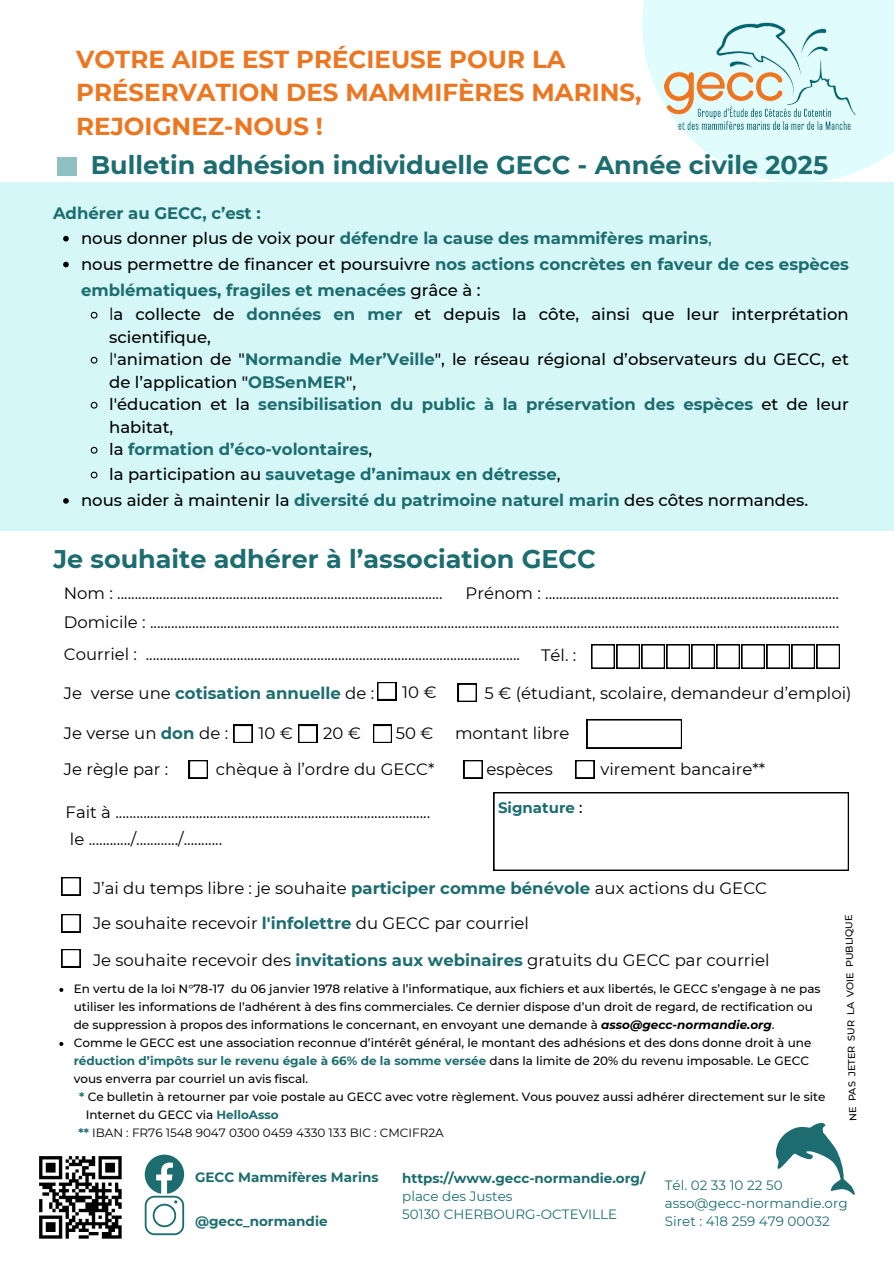
<style>
.page{position:relative;width:894px;height:1264px;background:#fff}
.page>*{position:absolute;margin:0;border:0;box-sizing:border-box;transform-origin:0 0}
.t1{font:700 25.5px "Montserrat";color:#1d6d70}
.t2{font:700 24.45px/33.8px "Montserrat";color:#ed7621}
.t3{font:16.5px/27px "Montserrat";color:#000}
.t4{font:700 16.5px/25.8px "Montserrat";color:#1d6d70}
.t5{font:500 16.5px/22.5px "Montserrat";color:#000}
.t6{font:700 15px "Montserrat";color:#1d6d70}
.t7{font:13.5px/18px "Montserrat";color:#1d6d70}
.t8{font:700 13.5px "Montserrat";color:#1d6d70}
.t9{font:500 12px/18px "Montserrat";color:#000}
.t10{font:12px "Montserrat";color:#000}
.t11{font:500 9.75px "Montserrat";color:#000}
.s1{font-weight:500;color:#000}
.s2{font-weight:500}
.s3{font-weight:400}
.s4{font-weight:700;color:#1d6d70}
.s5{font-weight:400;color:#000}
.s6{font-weight:700;font-style:italic}
.s7{font-weight:700}
</style>
<div class="page">
<div style="left:58px;top:157px;width:19px;height:19px;background:#8fc1c3"></div>
<div style="left:0;top:182px;width:893px;height:349px;background:#d5f7f8"></div>
<svg style="left:642px;top:0;width:251px;height:182px;fill:#e1fcfd"></svg>
<img style="left:664px;top:21px;width:190px;height:108px">
<svg style="left:775px;top:1122px;width:79px;height:73px"></svg>
<svg style="left:145px;top:1154px;width:39px;height:81px"></svg>
<svg style="left:189px;top:760px;width:19px;height:18px"></svg>
<svg style="left:463px;top:760px;width:19px;height:18px"></svg>
<svg style="left:575px;top:760px;width:19px;height:18px"></svg>
<svg style="left:62px;top:877px;width:18px;height:18px"></svg>
<svg style="left:377px;top:682px;width:19px;height:18px"></svg>
<svg style="left:458px;top:683px;width:18px;height:18px"></svg>
<svg style="left:591px;top:644px;width:248px;height:24px"></svg>
<svg style="left:233px;top:725px;width:19px;height:18px"></svg>
<svg style="left:298px;top:725px;width:19px;height:18px"></svg>
<svg style="left:373px;top:725px;width:19px;height:18px"></svg>
<svg style="left:586px;top:719px;width:95px;height:29px"></svg>
<img style="left:39px;top:1156px;width:83px;height:83px">
<svg style="left:62px;top:914px;width:18px;height:18px"></svg>
<svg style="left:62px;top:949px;width:18px;height:18px"></svg>
<svg style="left:59px;top:987px;width:4px;height:4px"></svg>
<svg style="left:59px;top:1042px;width:4px;height:3px"></svg>
<svg style="left:63px;top:236px;width:6px;height:5px"></svg>
<svg style="left:63px;top:262px;width:6px;height:5px"></svg>
<svg style="left:90px;top:311px;width:8px;height:8px"></svg>
<svg style="left:90px;top:356px;width:8px;height:8px"></svg>
<svg style="left:90px;top:401px;width:8px;height:8px"></svg>
<svg style="left:90px;top:446px;width:8px;height:8px"></svg>
<svg style="left:90px;top:471px;width:8px;height:8px"></svg>
<svg style="left:63px;top:498px;width:6px;height:5px"></svg>
<svg style="left:493px;top:792px;width:355px;height:78px"></svg>
<h4 class="t2" style="left:76px;top:42px;width:566px">VOTRE AIDE EST PRÉCIEUSE POUR LA<br>PRÉSERVATION DES MAMMIFÈRES MARINS,<br>REJOIGNEZ-NOUS !</h4>
<p class="t1" style="left:91px;top:149px;width:738px">Bulletin adhésion individuelle GECC - Année civile 2025</p>
<h4 class="t4" style="left:53px;top:200px;width:209px">Adhérer au GECC, c’est :</h4>
<h4 class="t4" style="left:81px;top:225px;width:632px"><span class="s1">nous donner plus de voix pour</span> défendre la cause des mammifères marins<span class="s2">,</span></h4>
<h4 class="t4" style="left:81px;top:251px;width:769px"><span class="s1">nous permettre de financer et poursuivre</span> nos actions concrètes en faveur de ces espèces emblématiques, fragiles et menacées <span class="s1">grâce à :</span></h4>
<h4 class="t5" style="left:109px;top:303px;width:741px"><span class="s3">l</span>a collecte de <span class="s4">données en mer</span> et depuis la côte, ainsi que leur interprétation scientifique,</h4>
<h4 class="t5" style="left:109px;top:348px;width:741px"><span class="s3">l</span>'animation de "<span class="s4">Normandie Mer’Veille</span>", le réseau régional d’observateurs du GECC, et de l’application "<span class="s4">OBSenMER</span>",</h4>
<h4 class="t4" style="left:109px;top:393px;width:741px;line-height:22.5px"><span class="s1">l'éducation et la</span> sensibilisation du public à la préservation des espèces <span class="s1">et de leur habitat,</span></h4>
<h3 class="t4" style="left:109px;top:436px;width:264px"><span class="s1">la</span> formation d’éco-volontaires<span class="s1">,</span></h3>
<h4 class="t4" style="left:109px;top:461px;width:452px"><span class="s1">la participation au</span> sauvetage d’animaux en détresse<span class="s1">,</span></h4>
<p class="t5" style="left:81px;top:489px;width:728px">nous aider à maintenir la <span class="s4">diversité du patrimoine naturel marin</span> des côtes normandes.</p>
<p class="t1" style="left:53px;top:543px;width:544px">Je souhaite adhérer à l’association GECC</p>
<p class="t3" style="left:465px;top:579px;width:375px">Prénom : ....................................................................................</p>
<p class="t3" style="left:64px;top:579px;width:380px">Nom : .............................................................................................</p>
<p class="t3" style="left:64px;top:608px;width:776px">Domicile : .....................................................................................................................................................................................................</p>
<p class="t3" style="left:64px;top:640px;width:457px">Courriel : ...........................................................................................................</p>
<p class="t4" style="left:64px;top:680px;width:312px"><span class="s5">Je verse une</span> cotisation annuelle <span class="s5">de :</span></p>
<h1 class="t3" style="left:541px;top:642px;width:37px">Tél. :</h1>
<h2 class="t3" style="left:402px;top:678px;width:36px">10 €</h2>
<h4 class="t3" style="left:484px;top:679px;width:368px">5 € (étudiant, scolaire, demandeur d’emploi)</h4>
<h3 class="t3" style="left:64px;top:720px;width:166px">Je verse un <span class="s4">don</span> de :</h3>
<h3 class="t3" style="left:258px;top:720px;width:36px">10 €</h3>
<h3 class="t3" style="left:323px;top:720px;width:39px">20 €</h3>
<h3 class="t3" style="left:395px;top:720px;width:39px">50 €</h3>
<h3 class="t3" style="left:455px;top:720px;width:116px">montant libre</h3>
<p class="t3" style="left:64px;top:755px;width:106px">Je règle par :</p>
<p class="t3" style="left:216px;top:755px;width:220px">chèque à l’ordre du GECC*</p>
<p class="t3" style="left:486px;top:755px;width:68px">espèces</p>
<p class="t3" style="left:600px;top:755px;width:166px">virement bancaire**</p>
<p class="t3" style="left:66px;top:798px;width:366px">Fait à .......................................................................................... le ............/............/...........</p>
<p class="t6" style="left:498px;top:798px;width:86px">Signature <span class="s1">:</span></p>
<p class="t3" style="left:93px;top:874px;width:675px">J’ai du temps libre : je souhaite <span class="s4">participer comme bénévole</span> aux actions du GECC</p>
<p class="t3" style="left:93px;top:910px;width:437px">Je souhaite recevoir <span class="s4">l'infolettre</span> du GECC par courriel</p>
<p class="t3" style="left:93px;top:946px;width:677px">Je souhaite recevoir des <span class="s4">invitations aux webinaires</span> gratuits du GECC par courriel</p>
<p class="t9" style="left:74px;top:979px;width:748px">En vertu de la loi N°78-17 du 06 janvier 1978 relative à l’informatique, aux fichiers et aux libertés, le GECC s’engage à ne pas utiliser les informations de l’adhérent à des fins commerciales. Ce dernier dispose d’un droit de regard, de rectification ou de suppression à propos des informations le concernant, en envoyant une demande à <span class="s6">asso@gecc-normandie.org</span>.</p>
<h2 class="t9" style="left:74px;top:1033px;width:739px">Comme le GECC est une association reconnue d’intérêt général, le montant des adhésions et des dons donne droit à une <span class="s4">réduction d’impôts sur le revenu égale à 66% de la somme versée</span> dans la limite de 20% du revenu imposable. Le GECC vous enverra par courriel un avis fiscal.</h2>
<h4 class="t9" style="left:79px;top:1087px;width:747px"><span class="s4">*</span> Ce bulletin à retourner par voie postale au GECC avec votre règlement. Vous pouvez aussi adhérer directement sur le site</h4>
<h4 class="t9" style="left:86px;top:1105px;width:194px">Internet du GECC via <span class="s4">HelloAsso</span></h4>
<h4 class="t10" style="left:78px;top:1125px;width:367px"><span class="s4">**</span> IBAN : FR76 1548 9047 0300 0459 4330 133 BIC : CMCIFR2A</h4>
<p class="t11" style="left:846px;top:1121px;width:208px;rotate:-91deg">NE PAS JETER SUR LA VO EI PUBL QI UE</p>
<h4 class="t8" style="left:195px;top:1168px;width:185px">GECC Mammifères Marins</h4>
<h4 class="t8" style="left:195px;top:1212px;width:134px">@gecc_normandie</h4>
<p class="t7" style="left:402px;top:1169px;width:244px"><span class="s7">https://www.gecc-normandie.org/ </span>place des Justes<br>50130 CHERBOURG-OCTEVILLE</p>
<p class="t7" style="left:664px;top:1175px;width:184px">Tél. 02 33 10 22 50 asso@gecc-normandie.org<br>Siret : 418 259 479 00032</p>
</div>
